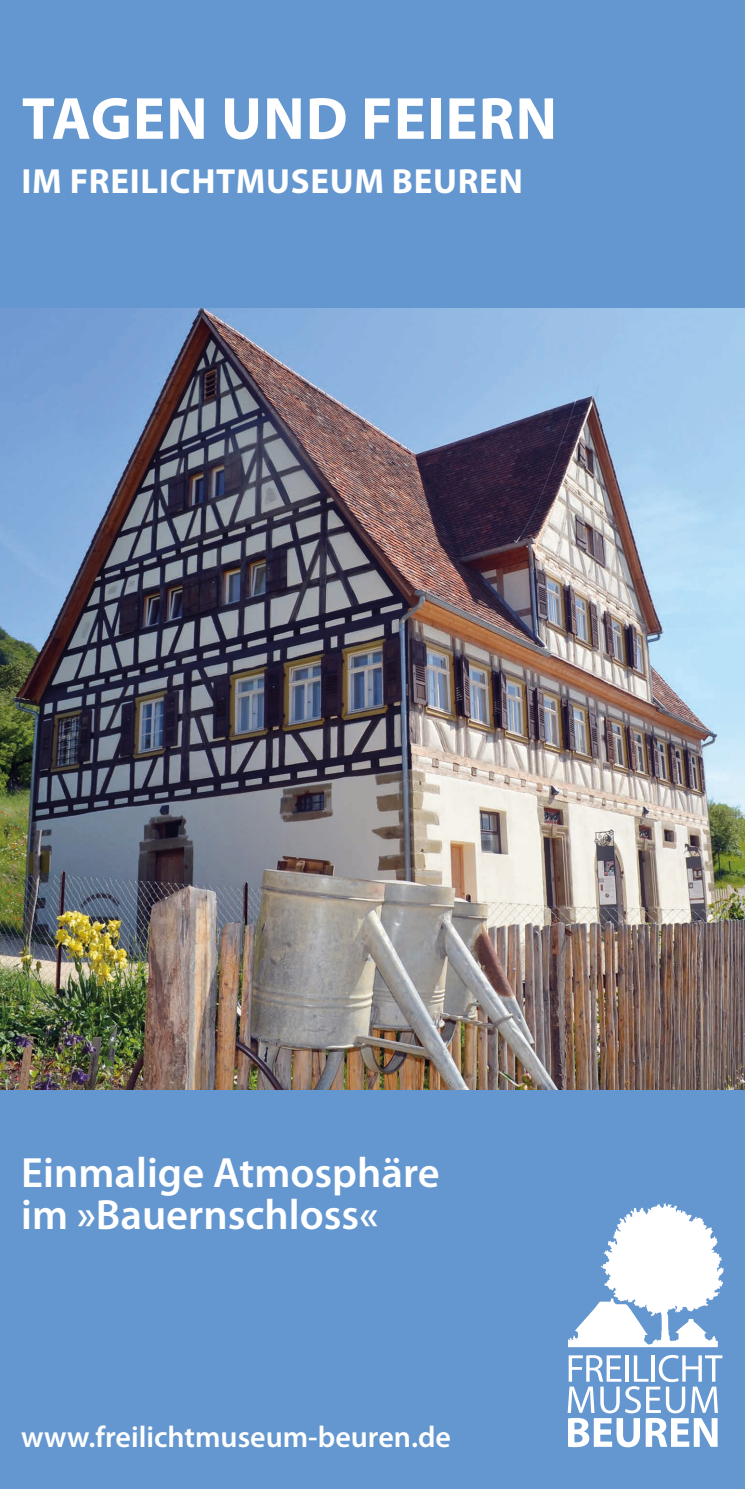
<style>
.page{position:relative;width:745px;height:1489px;background:#fff}
.page>*{position:absolute;margin:0;border:0;box-sizing:border-box;transform-origin:0 0}
.t1{font:700 60px "Myriad Pro";letter-spacing:.02em;color:#fff}
.unterzeile_1{font:600 42.5px/42.5px "Myriad Pro";color:#fff}
.datum{font:700 35px "Myriad Pro";letter-spacing:.02em;color:#fff}
.t2{font:600 30px "Myriad Pro";color:#fff}
</style>
<div class="page">
<div style="left:0;top:0;width:744px;height:1488px;background:#6496cf"></div>
<svg style="left:567px;top:1355px;width:155px;height:92px"></svg>
<svg style="left:568px;top:1203px;width:155px;height:143px"></svg>
<img style="left:0;top:309px;width:744px;height:780px">
<p class="t1" style="left:22px;top:85px;width:536px">TAGEN UND FEIERN</p>
<p class="datum" style="left:22px;top:161px;width:502px">IM FREILICHTMUSEUM BEUREN</p>
<p class="unterzeile_1" style="left:21px;top:1151px;width:420px">Einmalige Atmosphäre im »Bauernschloss«</p>
<p class="t2" style="left:21px;top:1420px;width:431px">www.freilichtmuseum-beuren.de</p>
</div>
